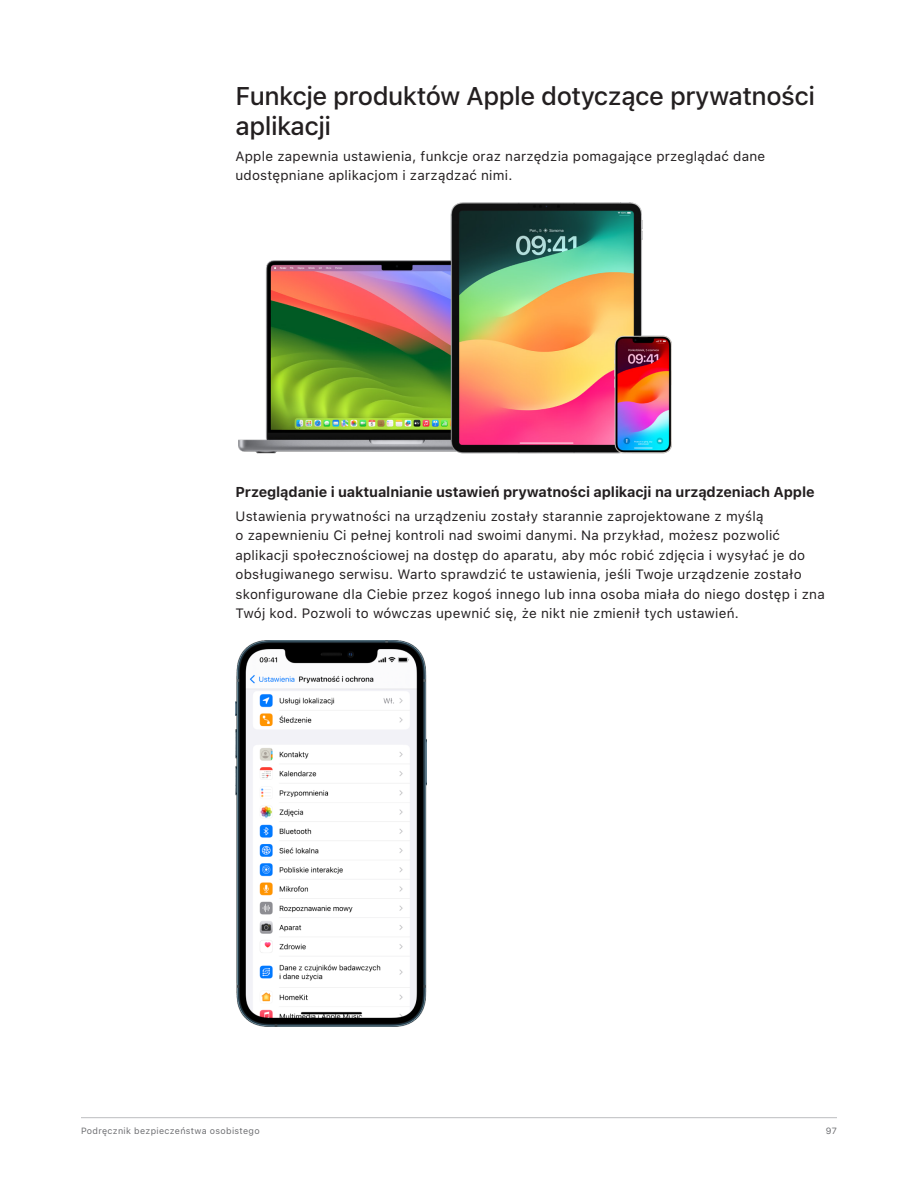
<style>
.page{position:relative;width:918px;height:1188px;background:#fff}
.page>*{position:absolute;margin:0;border:0;box-sizing:border-box;transform-origin:0 0}
.t1{font:500 25.5px/30px "SF Pro Text";letter-spacing:-.02em;color:#231f20}
.Task_Heading{font:700 14.25px "SF Pro Text";letter-spacing:-.01em;color:#231f20}
.Body{font:13.5px/19.5px "SF Pro Text";letter-spacing:.015em;color:#231f20}
.t2{font:9px "SF Pro Text";letter-spacing:.035em;color:#6c6d70}
</style>
<div class="page">
<hr style="left:81px;top:1117px;width:756px;height:1px;background:#bcbdc0">
<img style="left:238px;top:203px;width:434px;height:250px">
<img style="left:236px;top:641px;width:191px;height:386px">
<h2 class="t1" style="left:236px;top:81px;width:581px">Funkcje produktów Apple dotyczące prywatności aplikacji</h2>
<p class="Body" style="left:236px;top:146px;width:531px">Apple zapewnia ustawienia, funkcje oraz narzędzia pomagające przeglądać dane udostępniane aplikacjom i zarządzać nimi.</p>
<p class="Task_Heading" style="left:236px;top:483px;width:581px">Przeglądanie i uaktualnianie ustawień prywatności aplikacji na urządzeniach Apple</p>
<p class="Body" style="left:236px;top:506px;width:591px">Ustawienia prywatności na urządzeniu zostały starannie zaprojektowane z myślą<br>o zapewnieniu Ci pełnej kontroli nad swoimi danymi. Na przykład, możesz pozwolić aplikacji społecznościowej na dostęp do aparatu, aby móc robić zdjęcia i wysyłać je do obsługiwanego serwisu. Warto sprawdzić te ustawienia, jeśli Twoje urządzenie zostało skonfigurowane dla Ciebie przez kogoś innego lub inna osoba miała do niego dostęp i zna Twój kod. Pozwoli to wówczas upewnić się, że nikt nie zmienił tych ustawień.</p>
<p class="t2" style="left:81px;top:1125px;width:180px">Podręcznik bezpieczeństwa osobistego</p>
<p class="t2" style="left:826px;top:1125px;width:12px">97</p>
</div>
